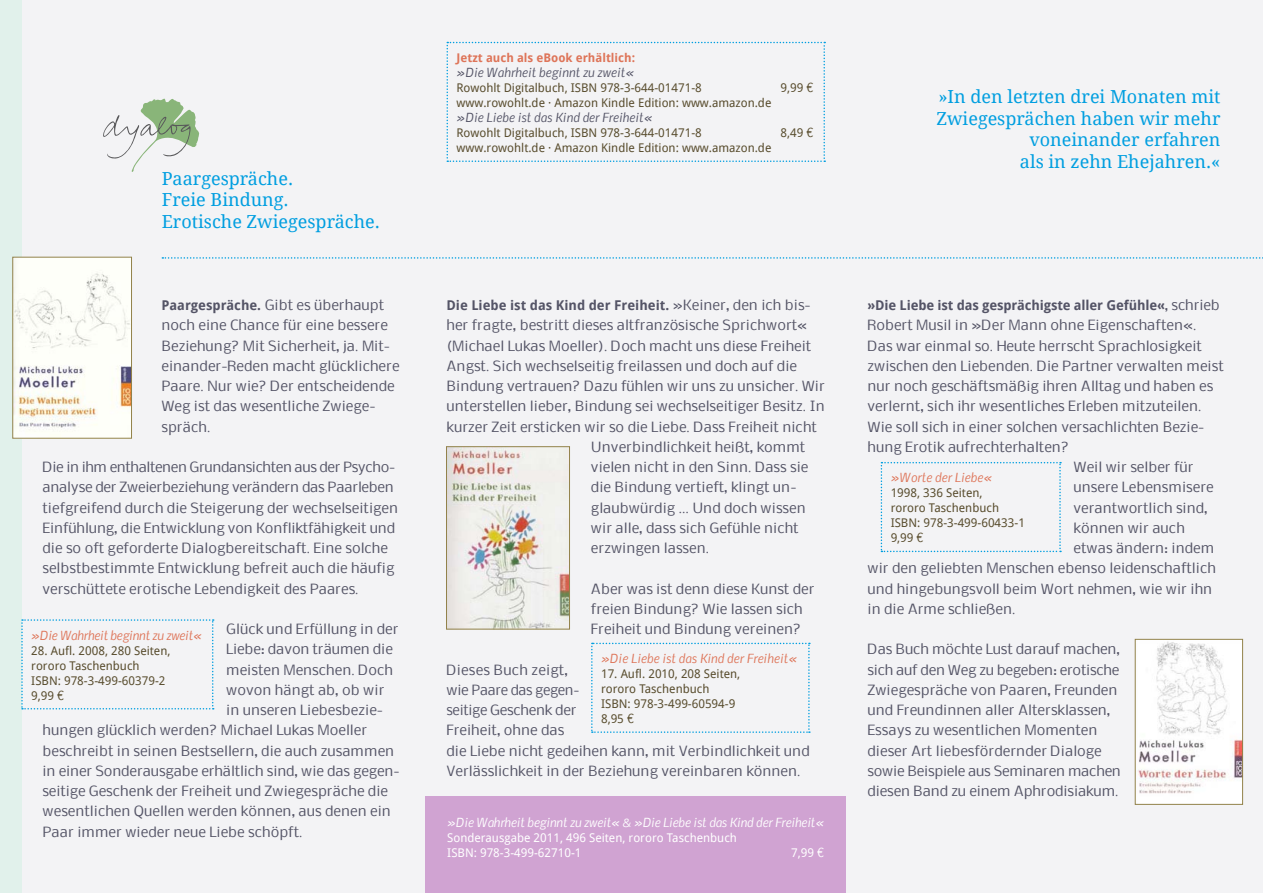
<style>
.page{position:relative;width:1263px;height:893px;background:#fff}
.page>*{position:absolute;margin:0;border:0;box-sizing:border-box;transform-origin:0 0}
.t1{font:18px/21.6px "Droid Serif";color:#009ee0;text-align:right}
.t2{font:13.5px/20.2px "Nobile";color:#545466}
.t3{font:700 13.5px "Droid Sans";letter-spacing:-.01em;color:#545466}
.t4{font:12px/15px "Droid Sans";color:#594d2e}
.t5{font:12px/15px "Droid Sans";color:#fff}
.t6{font:italic 12px "Nobile";letter-spacing:-.015em;color:#fff}
.t7{font:italic 12px "Nobile";color:#545466}
.t8{font:italic 12px "Nobile";color:#de7559}
.t9{font:700 12px "Droid Sans";color:#de7559}
.t10{font:italic 12px "Nobile";letter-spacing:-.02em;color:#de7559}
.s1{font-family:"Euphemia UCAS"}
.s2{font-family:"Droid Sans";font-weight:700}
.s3{font-family:"Nobile";font-weight:400}
</style>
<div class="page">
<div style="left:21px;top:0;width:1242px;height:893px;background:#f3f3f5"></div>
<div style="left:0;top:0;width:21px;height:893px;background:#e1f1eb"></div>
<svg style="left:162px;top:257px;width:1101px;height:2px"></svg>
<svg style="left:103px;top:99px;width:96px;height:73px"></svg>
<img style="left:1137px;top:641px;width:104px;height:161px">
<div style="left:1135px;top:639px;width:108px;height:165px;border:1px solid #92824a"></div>
<div style="left:425px;top:796px;width:421px;height:97px;background:#d0a3d2"></div>
<svg style="left:21px;top:619px;width:193px;height:90px"></svg>
<svg style="left:591px;top:643px;width:219px;height:90px"></svg>
<svg style="left:881px;top:462px;width:180px;height:90px"></svg>
<svg style="left:446px;top:42px;width:379px;height:120px"></svg>
<img style="left:15px;top:259px;width:115px;height:177px">
<div style="left:13px;top:257px;width:119px;height:181px;border:1px solid #92824a"></div>
<img style="left:448px;top:448px;width:120px;height:179px">
<div style="left:446px;top:446px;width:124px;height:183px;border:1px solid #92824a"></div>
<h1 class="t1" style="left:162px;top:168px;width:220px;text-align:left">Paargespräche.<br>Freie Bindung.<br>Erotische Zwiegespräche.</h1>
<p class="t9" style="left:456px;top:51px;width:180px">Jetzt auch als eBook erhältlich:</p>
<p class="t7" style="left:456px;top:63px;width:179px">»Die Wahrheit beginnt zu zweit«</p>
<p class="t4" style="left:456px;top:80px;width:247px">Rowohlt Digitalbuch, ISBN 978-3-644-01471-8</p>
<p class="t4" style="left:780px;top:80px;width:34px">9,99 <span class="s1">€</span></p>
<p class="t4" style="left:456px;top:95px;width:316px">www.rowohlt.de · Amazon Kindle Edition: www.amazon.de</p>
<p class="t7" style="left:456px;top:108px;width:198px">»Die Liebe ist das Kind der Freiheit«</p>
<p class="t4" style="left:456px;top:125px;width:247px">Rowohlt Digitalbuch, ISBN 978-3-644-01471-8</p>
<p class="t4" style="left:780px;top:125px;width:34px">8,49 <span class="s1">€</span></p>
<p class="t4" style="left:456px;top:140px;width:316px">www.rowohlt.de · Amazon Kindle Edition: www.amazon.de</p>
<p class="t2" style="left:161px;top:294px;width:240px"><span class="s2">Paargespräche.</span> Gibt es überhaupt noch eine Chance für eine bessere<br>Beziehung? Mit Sicherheit, ja. Mit&shy;einander-Reden macht glücklichere<br>Paare. Nur wie? Der entscheidende<br>Weg ist das wesentliche Zwiege&shy;spräch.</p>
<p class="t2" style="left:43px;top:456px;width:357px">Die in ihm enthaltenen Grundansichten aus der Psycho&shy;analyse der Zweierbeziehung verändern das Paarleben tiefgreifend durch die Steigerung der wechselseitigen Einfühlung, die Entwicklung von Konfliktfähigkeit und die so oft geforderte Dialogbereitschaft. Eine solche selbstbestimmte Entwicklung befreit auch die häufig verschüttete erotische Lebendigkeit des Paares.</p>
<p class="t2" style="left:226px;top:618px;width:174px">Glück und Erfüllung in der</p>
<p class="t2" style="left:226px;top:639px;width:168px">Liebe: davon träumen die</p>
<p class="t2" style="left:226px;top:659px;width:168px">meisten Menschen. Doch</p>
<p class="t2" style="left:226px;top:679px;width:160px">wovon hängt ab, ob wir</p>
<p class="t2" style="left:226px;top:699px;width:158px">in unseren Liebesbezie-</p>
<p class="t2" style="left:43px;top:720px;width:326px">hungen glücklich werden? Michael Lukas Moeller</p>
<p class="t2" style="left:43px;top:740px;width:353px">beschreibt in seinen Bestsellern, die auch zusammen</p>
<p class="t2" style="left:43px;top:760px;width:359px">in einer Sonderausgabe erhältlich sind, wie das gegen-</p>
<p class="t2" style="left:43px;top:780px;width:347px">seitige Geschenk der Freiheit und Zwiegespräche die</p>
<p class="t2" style="left:43px;top:801px;width:350px">wesentlichen Quellen werden können, aus denen ein</p>
<p class="t2" style="left:43px;top:821px;width:262px">Paar immer wieder neue Liebe schöpft.</p>
<p class="t3" style="left:446px;top:297px;width:366px">Die Liebe ist das Kind der Freiheit. <span class="s3">»Keiner, den ich bis-</span></p>
<p class="t2" style="left:446px;top:315px;width:362px">her fragte, bestritt dieses altfranzösische Sprichwort«</p>
<p class="t2" style="left:446px;top:335px;width:366px">(Michael Lukas Moeller). Doch macht uns diese Freiheit</p>
<p class="t2" style="left:446px;top:355px;width:352px">Angst. Sich wechselseitig freilassen und doch auf die</p>
<p class="t2" style="left:446px;top:375px;width:380px">Bindung vertrauen? Dazu fühlen wir uns zu unsicher. Wir</p>
<p class="t2" style="left:446px;top:396px;width:380px">unterstellen lieber, Bindung sei wechselseitiger Besitz. In</p>
<p class="t2" style="left:446px;top:416px;width:372px">kurzer Zeit ersticken wir so die Liebe. Dass Freiheit nicht</p>
<p class="t2" style="left:591px;top:436px;width:216px">Unverbindlichkeit heißt, kommt</p>
<p class="t2" style="left:591px;top:456px;width:219px">vielen nicht in den Sinn. Dass sie</p>
<p class="t2" style="left:591px;top:477px;width:207px">die Bindung vertieft, klingt un-</p>
<p class="t2" style="left:591px;top:497px;width:216px">glaubwürdig … Und doch wissen</p>
<p class="t2" style="left:591px;top:517px;width:209px">wir alle, dass sich Gefühle nicht</p>
<p class="t2" style="left:591px;top:537px;width:120px">erzwingen lassen.</p>
<p class="t2" style="left:591px;top:578px;width:225px">Aber was ist denn diese Kunst der freien Bindung? Wie lassen sich<br>Freiheit und Bindung vereinen?</p>
<p class="t2" style="left:446px;top:659px;width:365px">Dieses Buch zeigt,<br>wie Paare das gegen-<br>seitige Geschenk der<br>Freiheit, ohne das<br>die Liebe nicht gedeihen kann, mit Verbindlichkeit und<br>Verlässlichkeit in der Beziehung vereinbaren können.</p>
<p class="t10" style="left:31px;top:626px;width:172px">»Die Wahrheit beginnt zu zweit«</p>
<p class="t4" style="left:31px;top:643px;width:141px">28. Aufl. 2008, 280 Seiten, rororo Taschenbuch<br>ISBN: 978-3-499-60379-2<br>9,99 <span class="s1">€</span></p>
<p class="t8" style="left:601px;top:649px;width:198px">»Die Liebe ist das Kind der Freiheit«</p>
<p class="t4" style="left:601px;top:666px;width:141px">17. Aufl. 2010, 208 Seiten, rororo Taschenbuch<br>ISBN: 978-3-499-60594-9<br>8,95 <span class="s1">€</span></p>
<p class="t6" style="left:447px;top:813px;width:378px">»Die Wahrheit beginnt zu zweit« &amp; »Die Liebe ist das Kind der Freiheit«</p>
<p class="t5" style="left:447px;top:830px;width:291px">Sonderausgabe 2011, 496 Seiten, rororo Taschenbuch<br>ISBN: 978-3-499-62710-1</p>
<p class="t5" style="left:791px;top:845px;width:34px">7,99 <span class="s1">€</span></p>
<h1 class="t1" style="left:936px;top:86px;width:286px">»In den letzten drei Monaten mit<br>Zwiegesprächen haben wir mehr voneinander erfahren<br>als in zehn Ehejahren.«</h1>
<p class="t3" style="left:867px;top:297px;width:354px">»Die Liebe ist das gesprächigste aller Gefühle«<span class="s3">, schrieb</span></p>
<p class="t2" style="left:867px;top:315px;width:331px">Robert Musil in »Der Mann ohne Eigenschaften«.</p>
<p class="t2" style="left:867px;top:335px;width:336px">Das war einmal so. Heute herrscht Sprachlosigkeit</p>
<p class="t2" style="left:867px;top:355px;width:358px">zwischen den Liebenden. Die Partner verwalten meist</p>
<p class="t2" style="left:867px;top:375px;width:347px">nur noch geschäftsmäßig ihren Alltag und haben es</p>
<p class="t2" style="left:867px;top:396px;width:335px">verlernt, sich ihr wesentliches Erleben mitzuteilen.</p>
<p class="t2" style="left:867px;top:416px;width:339px">Wie soll sich in einer solchen versachlichten Bezie-</p>
<p class="t2" style="left:867px;top:436px;width:203px">hung Erotik aufrechterhalten?</p>
<p class="t2" style="left:1073px;top:456px;width:122px">Weil wir selber für</p>
<p class="t2" style="left:1073px;top:477px;width:142px">unsere Lebensmisere</p>
<p class="t2" style="left:1073px;top:497px;width:136px">verantwortlich sind,</p>
<p class="t2" style="left:1073px;top:517px;width:113px">können wir auch</p>
<p class="t2" style="left:1073px;top:537px;width:142px">etwas ändern: indem</p>
<p class="t2" style="left:867px;top:558px;width:350px">wir den geliebten Menschen ebenso leidenschaftlich</p>
<p class="t2" style="left:867px;top:578px;width:346px">und hingebungsvoll beim Wort nehmen, wie wir ihn</p>
<p class="t2" style="left:867px;top:598px;width:149px">in die Arme schließen.</p>
<p class="t2" style="left:867px;top:639px;width:255px">Das Buch möchte Lust darauf machen, sich auf den Weg zu begeben: erotische Zwiegespräche von Paaren, Freunden und Freundinnen aller Altersklassen, Essays zu wesentlichen Momenten dieser Art liebesfördernder Dialoge sowie Beispiele aus Seminaren machen diesen Band zu einem Aphrodisiakum.</p>
<p class="t8" style="left:891px;top:468px;width:103px">»Worte der Liebe«</p>
<p class="t4" style="left:891px;top:485px;width:136px">1998, 336 Seiten,<br>rororo Taschenbuch<br>ISBN: 978-3-499-60433-1<br>9,99 <span class="s1">€</span></p>
</div>
